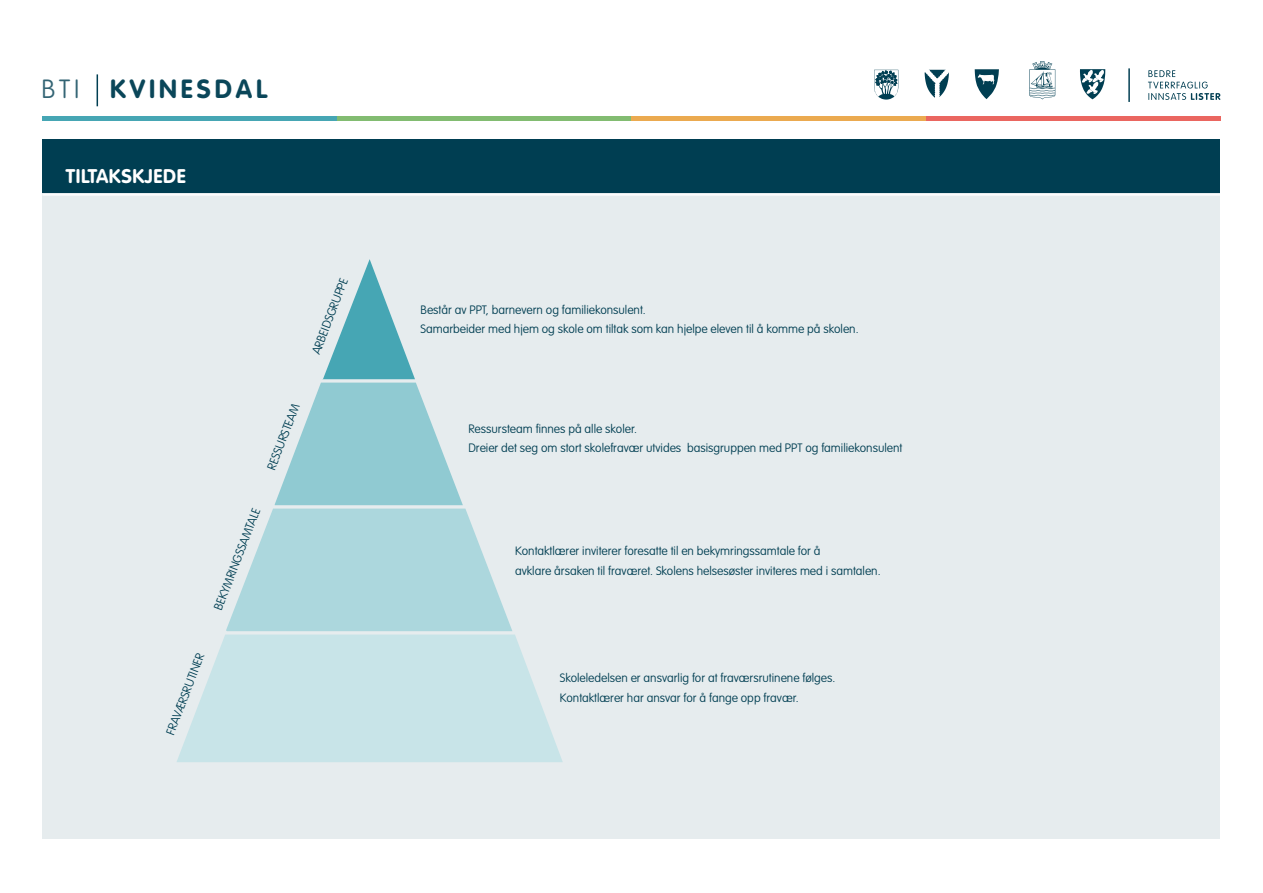
<style>
.page{position:relative;width:1263px;height:893px;background:#fff}
.page>*{position:absolute;margin:0;border:0;box-sizing:border-box;transform-origin:0 0}
.t1{font:700 25.95px "VAG Rounded";letter-spacing:.15em;color:#0a4659}
.t2{font:700 19.5px "VAG Rounded";letter-spacing:.03em;color:#fff}
.t3{font:100 12px "VAG Rounded";color:#003e52}
.s1{font-weight:100;color:#336474}
</style>
<div class="page">
<svg style="left:924px;top:70px;width:25px;height:28px"></svg>
<svg style="left:874px;top:70px;width:24px;height:30px"></svg>
<svg style="left:1029px;top:61px;width:26px;height:39px"></svg>
<hr style="left:1128px;top:68px;width:2px;height:34px;background:#003e52">
<svg style="left:1148px;top:70px;width:72px;height:30px"></svg>
<svg style="left:1080px;top:69px;width:25px;height:30px"></svg>
<svg style="left:975px;top:69px;width:24px;height:30px"></svg>
<div style="left:43px;top:139px;width:1177px;height:55px;background:#003e52"></div>
<div style="left:43px;top:193px;width:1177px;height:646px;background:#e6ecee"></div>
<hr style="left:43px;top:116px;width:294px;height:4px;background:#46a6b4">
<hr style="left:337px;top:116px;width:294px;height:4px;background:#82bc71">
<hr style="left:631px;top:116px;width:294px;height:4px;background:#ebaa50">
<hr style="left:926px;top:116px;width:294px;height:4px;background:#ea6660">
<hr style="left:97px;top:74px;width:1px;height:32px;background:#003e52">
<hr style="left:43px;top:194px;width:1189px;height:2px;background:#fff">
<svg style="left:177px;top:634px;width:386px;height:128px;fill:#c8e4e8"></svg>
<svg style="left:226px;top:259px;width:286px;height:372px"></svg>
<p class="t1" style="left:41px;top:74px;width:227px"><span class="s1">BTI</span> KVINESDAL</p>
<p class="t2" style="left:66px;top:165px;width:121px">TILTAKSKJEDE</p>
<p class="t3" style="left:309px;top:351px;width:82px;rotate:-69deg">ARBEIDSGRUPPE</p>
<p class="t3" style="left:264px;top:467px;width:72px;rotate:-69deg">RESSURSTEAM</p>
<p class="t3" style="left:211px;top:607px;width:110px;rotate:-69deg">BEKYMRINGSSAMTALE</p>
<p class="t3" style="left:163px;top:732px;width:88px;rotate:-69deg">FRAVÆRSRUTINER</p>
<p class="t3" style="left:421px;top:302px;width:227px">Består av PPT, barnevern og familiekonsulent.</p>
<p class="t3" style="left:421px;top:322px;width:439px">Samarbeider med hjem og skole om tiltak som kan hjelpe eleven til å komme på skolen.</p>
<p class="t3" style="left:468px;top:421px;width:170px">Ressursteam finnes på alle skoler.</p>
<p class="t3" style="left:468px;top:441px;width:436px">Dreier det seg om stort skolefravær utvides basisgruppen med PPT og familiekonsulent</p>
<p class="t3" style="left:515px;top:544px;width:307px">Kontaktlærer inviterer foresatte til en bekymringssamtale for å</p>
<p class="t3" style="left:515px;top:564px;width:367px">avklare årsaken til fraværet. Skolens helsesøster inviteres med i samtalen.</p>
<p class="t3" style="left:560px;top:671px;width:277px">Skoleledelsen er ansvarlig for at fraværsrutinene følges.</p>
<p class="t3" style="left:560px;top:691px;width:240px">Kontaktlærer har ansvar for å fange opp fravær.</p>
</div>
